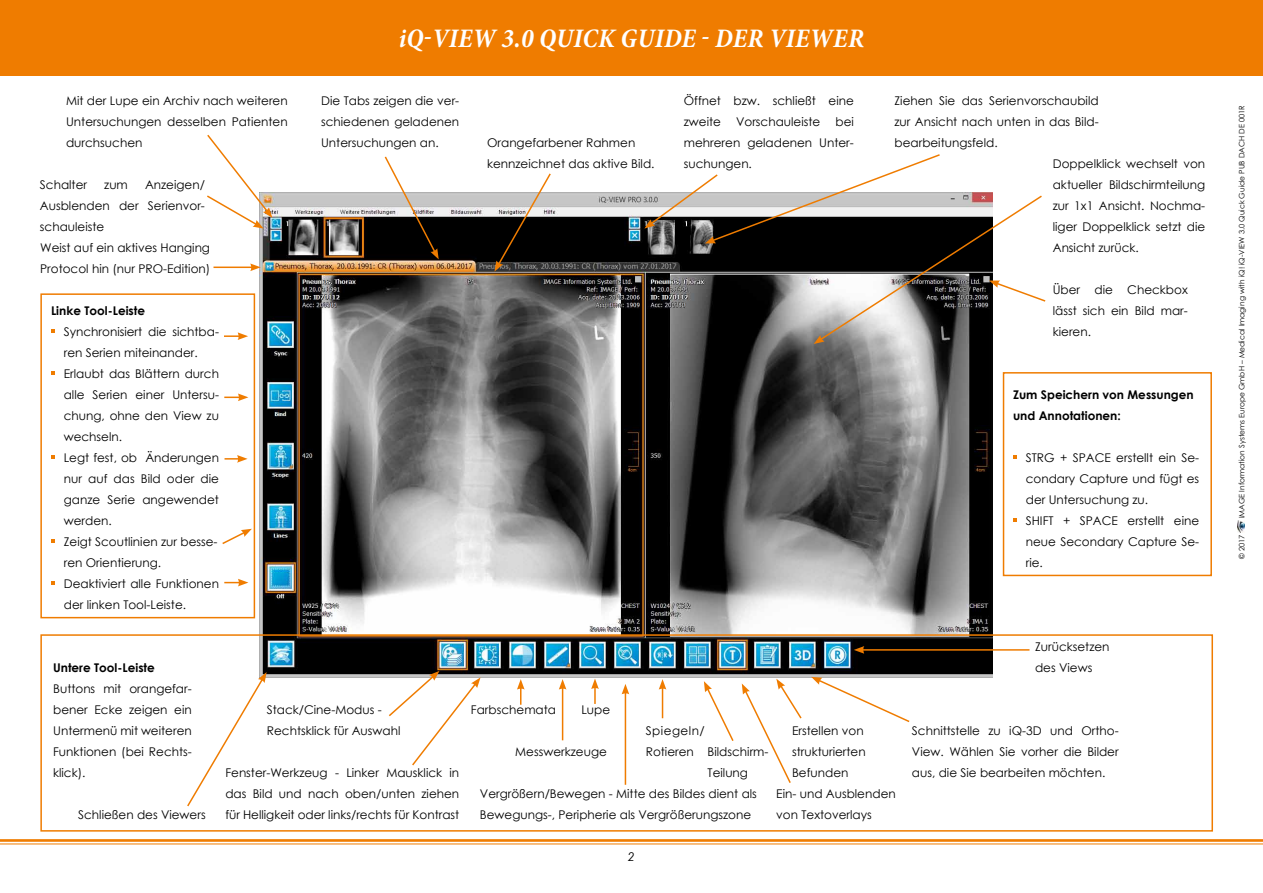
<style>
.page{position:relative;width:1263px;height:893px;background:#fff}
.page>*{position:absolute;margin:0;border:0;box-sizing:border-box;transform-origin:0 0}
.t1{font:italic 700 condensed 27px "Minion Pro";letter-spacing:.01em;color:#fff}
.t2{font:12px/21px "Century Gothic";color:#000;text-align:justify}
.t3{font:700 12px/21px "Century Gothic";color:#000}
.t4{font:12px "Century Gothic";letter-spacing:.04em;color:#000}
.t5{font:italic 12px "Century Gothic";color:#000}
.t6{font:7.5px "Century Gothic";color:#000}
</style>
<div class="page">
<div style="left:0;top:0;width:1263px;height:75px;background:#ef7c00"></div>
<hr style="left:0;top:839px;width:1263px;height:3px;background:#ef7c00">
<hr style="left:0;top:843px;width:1263px;height:1px;background:#ef7c00">
<img style="left:259px;top:192px;width:734px;height:485px">
<hr style="left:213px;top:267px;width:40px;height:1px;background:#ef7c00">
<svg style="left:250px;top:263px;width:11px;height:8px"></svg>
<svg style="left:383px;top:156px;width:56px;height:103px"></svg>
<svg style="left:187px;top:672px;width:80px;height:135px"></svg>
<svg style="left:494px;top:173px;width:58px;height:99px"></svg>
<svg style="left:591px;top:679px;width:8px;height:25px"></svg>
<hr style="left:562px;top:687px;width:1px;height:53px;background:#ef7c00">
<svg style="left:559px;top:679px;width:7px;height:11px"></svg>
<svg style="left:517px;top:679px;width:8px;height:26px"></svg>
<hr style="left:625px;top:692px;width:1px;height:93px;background:#ef7c00">
<svg style="left:622px;top:684px;width:7px;height:10px"></svg>
<hr style="left:662px;top:687px;width:1px;height:31px;background:#ef7c00">
<svg style="left:659px;top:679px;width:7px;height:11px"></svg>
<svg style="left:704px;top:681px;width:30px;height:60px"></svg>
<svg style="left:742px;top:679px;width:60px;height:104px"></svg>
<svg style="left:811px;top:677px;width:100px;height:46px"></svg>
<hr style="left:862px;top:649px;width:167px;height:2px;background:#ef7c00">
<svg style="left:854px;top:646px;width:10px;height:8px"></svg>
<svg style="left:224px;top:332px;width:24px;height:8px"></svg>
<svg style="left:224px;top:393px;width:24px;height:8px"></svg>
<svg style="left:225px;top:455px;width:23px;height:8px"></svg>
<svg style="left:224px;top:579px;width:24px;height:7px"></svg>
<svg style="left:222px;top:529px;width:30px;height:15px"></svg>
<div style="left:40px;top:293px;width:215px;height:325px;border:2px solid #ef7c00"></div>
<div style="left:40px;top:634px;width:1173px;height:198px;border:2px solid #ef7c00"></div>
<svg style="left:1237px;top:520px;width:7px;height:13px"></svg>
<svg style="left:1013px;top:455px;width:4px;height:4px"></svg>
<svg style="left:1013px;top:518px;width:4px;height:4px"></svg>
<div style="left:1003px;top:372px;width:209px;height:204px;border:2px solid #ef7c00"></div>
<svg style="left:51px;top:329px;width:4px;height:4px"></svg>
<svg style="left:51px;top:371px;width:4px;height:4px"></svg>
<svg style="left:51px;top:455px;width:4px;height:4px"></svg>
<svg style="left:51px;top:539px;width:4px;height:4px"></svg>
<svg style="left:51px;top:581px;width:4px;height:4px"></svg>
<svg style="left:387px;top:671px;width:93px;height:95px"></svg>
<svg style="left:644px;top:154px;width:402px;height:190px"></svg>
<svg style="left:207px;top:134px;width:65px;height:95px"></svg>
<h1 class="t1" style="left:399px;top:20px;width:404px">IQ-VIEW 3.0 QUICK GUIDE - DER VIEWE</h1>
<h1 class="t1" style="left:848px;top:20px;width:18px">R</h1>
<p class="t2" style="left:684px;top:90px;width:172px">Öffnet bzw. schließt eine zweite</p>
<p class="t2" style="left:66px;top:90px;width:223px">Mit der Lupe ein Archiv nach weiteren Untersuchungen desselben Patienten durchsuchen</p>
<p class="t2" style="left:894px;top:90px;width:206px">Ziehen Sie das Serienvorschaubild zur Ansicht nach unten in das Bild&shy;bearbeitungsfeld.</p>
<p class="t2" style="left:321px;top:90px;width:140px">Die Tabs zeigen die ver&shy;schiedenen geladenen Untersuchungen an.</p>
<p class="t2" style="left:684px;top:111px;width:172px;text-indent:152px">bei mehreren geladenen Unter&shy;suchungen.</p>
<p class="t2" style="left:736px;top:111px;width:86px">Vorschauleiste</p>
<p class="t2" style="left:487px;top:132px;width:169px">Orangefarbener Rahmen kennzeichnet das aktive Bild.</p>
<p class="t2" style="left:1053px;top:153px;width:154px">Doppelklick wechselt von aktueller Bildschirmteilung zur 1x1 Ansicht. Nochma&shy;liger Doppelklick setzt die</p>
<p class="t2" style="left:40px;top:174px;width:166px;text-indent:105px">Anzeigen/ Ausblenden der Serienvor&shy;schauleiste</p>
<p class="t2" style="left:40px;top:174px;width:49px">Schalter</p>
<p class="t2" style="left:104px;top:174px;width:25px">zum</p>
<p class="t2" style="left:40px;top:237px;width:171px">Weist auf ein aktives Hanging</p>
<p class="t2" style="left:1053px;top:237px;width:88px">Ansicht zurück.</p>
<p class="t2" style="left:40px;top:258px;width:172px">Protocol hin (nur PRO-Edition)</p>
<p class="t3" style="left:51px;top:300px;width:96px">Linke Tool-Leiste</p>
<p class="t2" style="left:64px;top:321px;width:157px;text-align:left">Synchronisiert die sichtba&shy;ren Serien miteinander.<br>Erlaubt das Blättern durch alle Serien einer Untersu&shy;chung, ohne den View zu wechseln.<br>Legt fest, ob Änderungen nur auf das Bild oder die ganze Serie angewendet werden.<br>Zeigt Scoutlinien zur besse&shy;ren Orientierung.<br>Deaktiviert alle Funktionen der linken Tool-Leiste.</p>
<p class="t2" style="left:1053px;top:279px;width:136px">Über die Checkbox lässt sich ein Bild mar&shy;kieren.</p>
<p class="t3" style="left:1013px;top:384px;width:182px">Zum Speichern von Messungen und Annotationen:</p>
<p class="t2" style="left:1026px;top:447px;width:175px;text-align:left">STRG + SPACE erstellt ein Se&shy;condary Capture und fügt es der Untersuchung zu.<br>SHIFT + SPACE erstellt eine neue Secondary Capture Se&shy;rie.</p>
<p class="t3" style="left:53px;top:657px;width:103px">Untere Tool-Leiste</p>
<p class="t2" style="left:53px;top:678px;width:140px">Buttons mit orangefar&shy;bener Ecke zeigen ein Untermenü mit weiteren Funktionen (bei Rechts&shy;klick).</p>
<p class="t2" style="left:78px;top:804px;width:129px">Schließen des Viewers</p>
<p class="t2" style="left:1035px;top:636px;width:76px">Zurücksetzen des Views</p>
<p class="t2" style="left:267px;top:699px;width:135px">Stack/Cine-Modus -<br>Rechtsklick für Auswahl</p>
<p class="t2" style="left:225px;top:762px;width:235px">Fenster-Werkzeug - Linker Mausklick in das Bild und nach oben/unten ziehen für Helligkeit oder links/rechts für Kontrast</p>
<p class="t2" style="left:471px;top:699px;width:87px">Farbschemata</p>
<p class="t2" style="left:515px;top:741px;width:93px">Messwerkzeuge</p>
<p class="t2" style="left:581px;top:699px;width:30px">Lupe</p>
<p class="t4" style="left:646px;top:722px;width:61px">Spiegeln/</p>
<p class="t2" style="left:646px;top:741px;width:124px">Rotieren Bildschirm-</p>
<p class="t2" style="left:708px;top:762px;width:42px">Teilung</p>
<p class="t2" style="left:480px;top:783px;width:278px">Vergrößern/Bewegen - Mitte des Bildes dient als<br>Bewegungs-, Peripherie als Vergrößerungszone</p>
<p class="t2" style="left:792px;top:720px;width:75px;text-align:left">Erstellen von strukturierten<br>Befunden</p>
<p class="t2" style="left:912px;top:720px;width:208px">Schnittstelle zu iQ-3D und Ortho-View. Wählen Sie vorher die Bilder aus, die Sie bearbeiten möchten.</p>
<p class="t2" style="left:776px;top:783px;width:121px">Ein- und Ausblenden von Textoverlays</p>
<p class="t5" style="left:628px;top:848px;width:8px">2</p>
<p class="t6" style="left:1236px;top:518px;width:415px;rotate:-90deg">IMAGE Information Systems Europe GmbH – Medical Imaging with iQ! iQ-VIEW 3.0 Quick Guide PUB DACH DE 001R</p>
<p class="t6" style="left:1236px;top:559px;width:26px;rotate:-90deg">© 2017</p>
</div>
